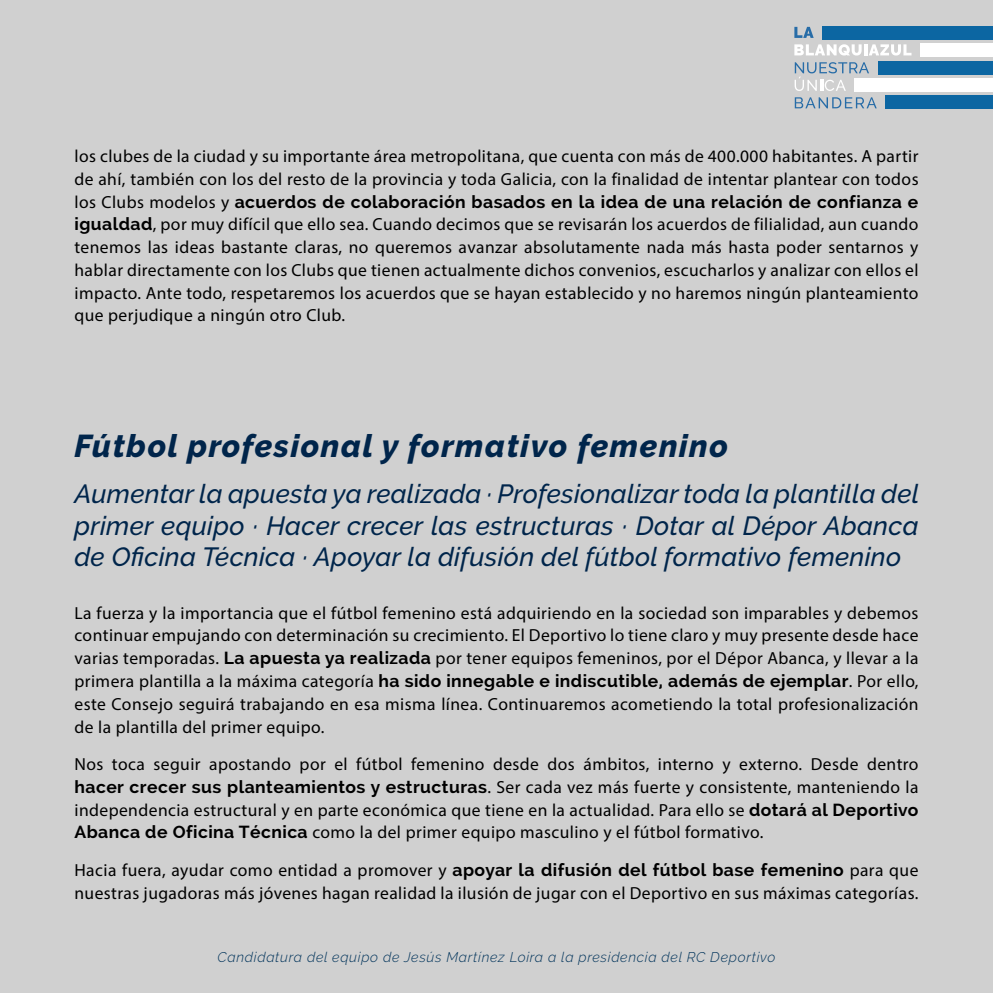
<style>
.page{position:relative;width:993px;height:993px;background:#fff}
.page>*{position:absolute;margin:0;border:0;box-sizing:border-box;transform-origin:0 0}
.t1{font:italic 800 31.5px "Raleway";letter-spacing:.05em;color:#00254b}
.t2{font:italic 500 26.25px/31.5px "Raleway";letter-spacing:.01em;color:#00254b;text-align:justify}
.t3{font:17.5px/22.8px "Myriad Pro";letter-spacing:.025em;color:#000;text-align:justify}
.t4{font:700 17.5px "Raleway";letter-spacing:.025em;color:#000}
.t5{font:italic 300 14px "Raleway";letter-spacing:.05em;color:#02345b}
.s1{font-family:"Myriad Pro";font-weight:400}
.s2{font-family:"Raleway";font-weight:700}
</style>
<div class="page">
<div style="left:0;top:0;width:992px;height:992px;background:#d0d0d0"></div>
<svg style="left:794px;top:62px;width:74px;height:29px"></svg>
<svg style="left:794px;top:97px;width:82px;height:11px"></svg>
<svg style="left:794px;top:27px;width:19px;height:11px"></svg>
<svg style="left:794px;top:44px;width:117px;height:11px"></svg>
<div style="left:885px;top:95px;width:107px;height:14px;background:#0c66a2"></div>
<div style="left:877px;top:61px;width:115px;height:13px;background:#0c66a2"></div>
<div style="left:854px;top:78px;width:138px;height:14px;background:#fff"></div>
<div style="left:822px;top:26px;width:170px;height:14px;background:#0c66a2"></div>
<div style="left:920px;top:43px;width:72px;height:14px;background:#fff"></div>
<p class="t3" style="left:74px;top:144px;width:845px">los clubes de la ciudad y su importante área metropolitana, que cuenta con más de 400.000 habitantes. A partir de ahí, también con los del resto de la provincia y toda Galicia, con la finalidad de intentar plantear con todos</p>
<p class="t4" style="left:74px;top:191px;width:845px"><span class="s1">los Clubs modelos y</span> acuerdos de colaboración basados en la idea de una relación de confianza e</p>
<p class="t3" style="left:74px;top:213px;width:845px"><span class="s2">igualdad</span>, por muy difícil que ello sea. Cuando decimos que se revisarán los acuerdos de filialidad, aun cuando tenemos las ideas bastante claras, no queremos avanzar absolutamente nada más hasta poder sentarnos y hablar directamente con los Clubs que tienen actualmente dichos convenios, escucharlos y analizar con ellos el impacto. Ante todo, respetaremos los acuerdos que se hayan establecido y no haremos ningún planteamiento que perjudique a ningún otro Club.</p>
<h1 class="t1" style="left:74px;top:427px;width:655px">Fútbol profesional y formativo femenino</h1>
<h2 class="t2" style="left:74px;top:478px;width:845px">Aumentar la apuesta ya realizada · Profesionalizar toda la plantilla del primer equipo · Hacer crecer las estructuras · Dotar al Dépor Abanca de Oficina Técnica · Apoyar la difusión del fútbol formativo femenino</h2>
<p class="t3" style="left:74px;top:601px;width:845px">La fuerza y la importancia que el fútbol femenino está adquiriendo en la sociedad son imparables y debemos continuar empujando con determinación su crecimiento. El Deportivo lo tiene claro y muy presente desde hace varias temporadas. <span class="s2">La apuesta ya realizada</span> por tener equipos femeninos, por el Dépor Abanca, y llevar a la</p>
<p class="t4" style="left:74px;top:670px;width:845px"><span class="s1">primera plantilla a la máxima categoría</span> ha sido innegable e indiscutible, además de ejemplar<span class="s1">. Por ello,</span></p>
<p class="t3" style="left:74px;top:692px;width:845px">este Consejo seguirá trabajando en esa misma línea. Continuaremos acometiendo la total profesionalización de la plantilla del primer equipo.</p>
<p class="t3" style="left:74px;top:752px;width:845px">Nos toca seguir apostando por el fútbol femenino desde dos ámbitos, interno y externo. Desde dentro <span class="s2">hacer crecer sus planteamientos y estructuras</span>. Ser cada vez más fuerte y consistente, manteniendo la independencia estructural y en parte económica que tiene en la actualidad. Para ello se <span class="s2">dotará al Deportivo Abanca de Oficina Técnica</span> como la del primer equipo masculino y el fútbol formativo.</p>
<p class="t3" style="left:74px;top:858px;width:845px">Hacia fuera, ayudar como entidad a promover y <span class="s2">apoyar la difusión del fútbol base femenino</span> para que nuestras jugadoras más jóvenes hagan realidad la ilusión de jugar con el Deportivo en sus máximas categorías.</p>
<p class="t5" style="left:217px;top:948px;width:559px">Candidatura del equipo de Jesús Martínez Loira a la presidencia del RC Deportivo</p>
</div>
